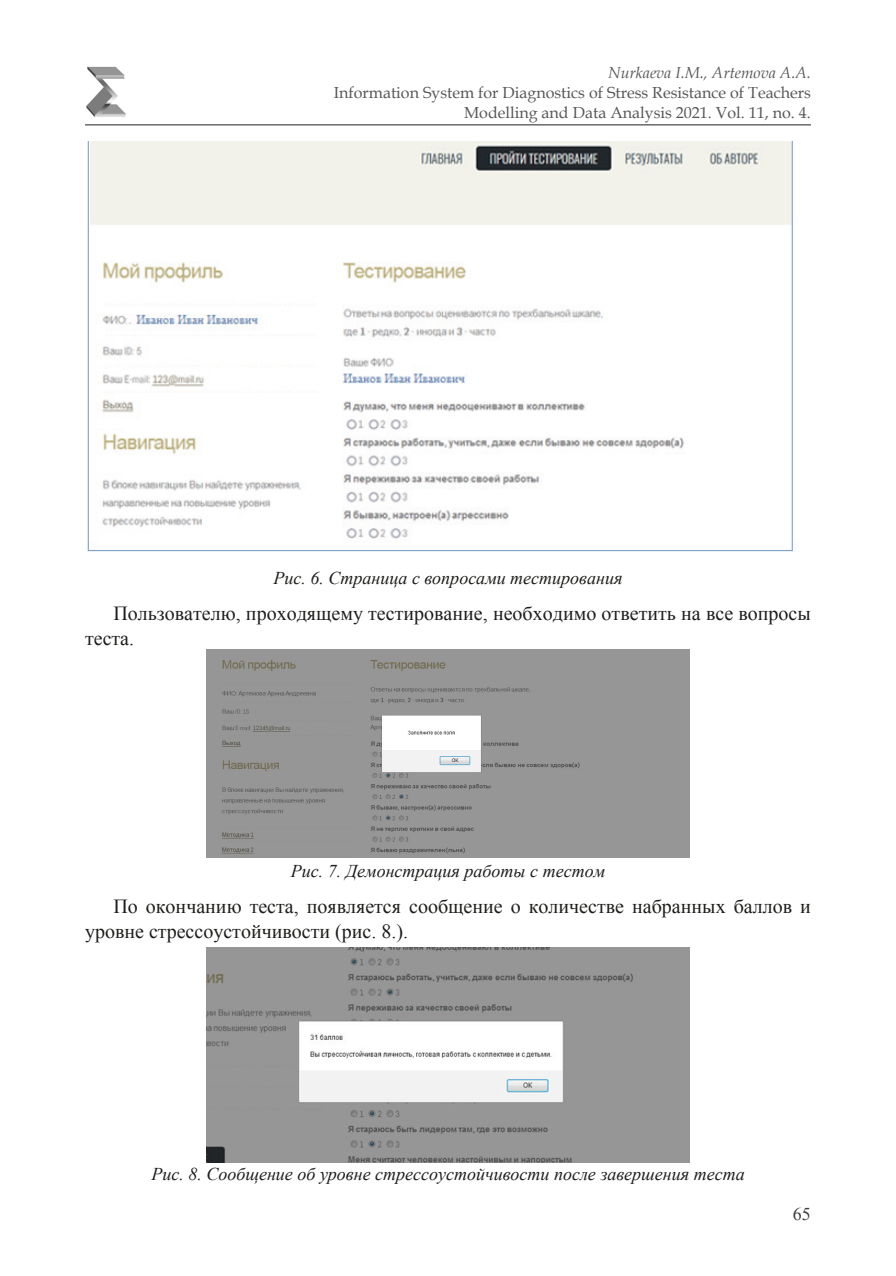
<style>
.page{position:relative;width:896px;height:1276px;background:#fff}
.page>*{position:absolute;margin:0;border:0;box-sizing:border-box;transform-origin:0 0}
.t1{font:20px/25px "Times New Roman";color:#1d1d1b}
.Рис{font:italic 18px "Times New Roman";color:#1d1d1b}
.t2{font:18px "Times New Roman";color:#3d3d3c}
.t3{font:16px/20px "Book Antiqua";color:#575756;text-align:right}
.t4{font:italic 16px "Book Antiqua";color:#575756}
</style>
<div class="page">
<hr style="left:85px;top:124px;width:726px;height:1px;background:#1d1d1b">
<img style="left:86px;top:67px;width:40px;height:50px">
<img style="left:87px;top:142px;width:706px;height:410px">
<img style="left:207px;top:650px;width:482px;height:207px">
<img style="left:207px;top:947px;width:482px;height:215px">
<p class="t4" style="left:608px;top:62px;width:204px">Nurkaeva I.M., Artemova A.A.</p>
<p class="t3" style="left:334px;top:83px;width:478px">Information System for Diagnostics of Stress Resistance of Teachers<br>Modelling and Data Analysis 2021. Vol. 11, no. 4.</p>
<p class="Рис" style="left:273px;top:565px;width:350px">Рис. 6. Страница с вопросами тестирования</p>
<p class="t1" style="left:85px;top:601px;width:727px;text-indent:28px">Пользователю, проходящему тестирование, необходимо ответить на все вопросы теста.</p>
<p class="Рис" style="left:291px;top:858px;width:316px">Рис. 7. Демонстрация работы с тестом</p>
<p class="t1" style="left:85px;top:893px;width:727px;text-indent:28px">По окончанию теста, появляется сообщение о количестве набранных баллов и уровне стрессоустойчивости (рис. 8.).</p>
<p class="Рис" style="left:151px;top:1161px;width:595px">Рис. 8. Сообщение об уровне стрессоустойчивости после завершения теста</p>
<p class="t2" style="left:793px;top:1202px;width:19px">65</p>
</div>
